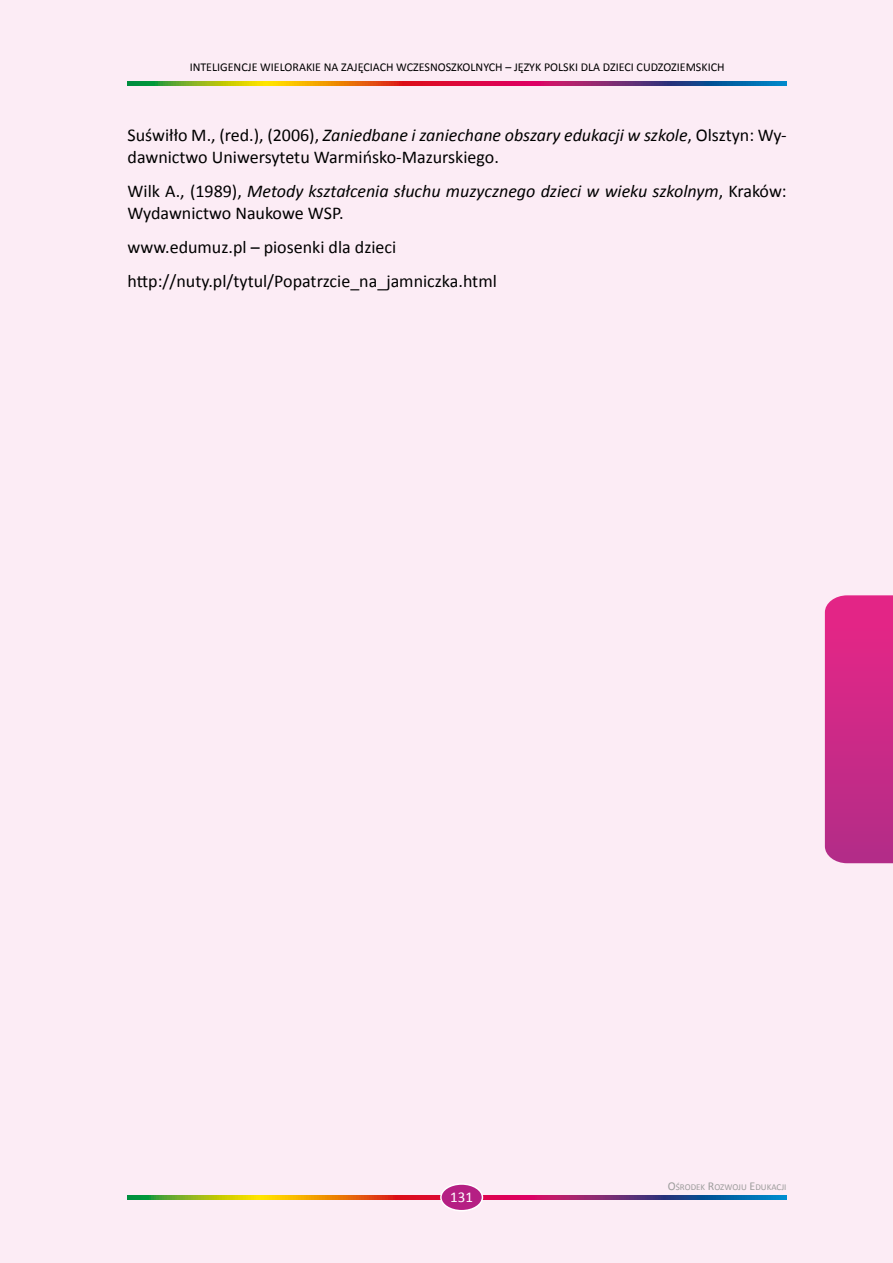
<style>
.page{position:relative;width:893px;height:1263px;background:#fcecf5}
.page>*{position:absolute;margin:0;border:0;box-sizing:border-box;transform-origin:0 0}
.Bibliografia{font:18px/21.6px "Calibri";color:#000}
.Bibliografia-2{font:italic 18px/21.6px "Calibri";color:#000}
.t1{font:15px "Calibri";color:#fff}
.t2{font:12px "Calibri";color:#000}
.t3{font:9px "Calibri";color:#9d9d9c}
.s1{font-style:italic}
.s2{font-style:normal}
.s3{font-size:12px}
</style>
<div class="page">
<svg style="left:128px;top:1195px;width:659px;height:4px;background:#91614a"></svg>
<div style="left:440px;top:1183px;width:43px;height:28px;background:#b51f83;border:2px solid #fff;border-radius:50%"></div>
<svg style="left:128px;top:81px;width:659px;height:4px;background:#965b48"></svg>
<svg style="left:825px;top:595px;width:68px;height:268px;background:#cd2b88"></svg>
<p class="t2" style="left:190px;top:59px;width:536px">INTELIGENCJE WIELORAKIE NA ZAJĘCIACH WCZESNOSZKOLNYCH – JĘZYK POLSKI DLA DZIECI CUDZOZIEMSKICH</p>
<p class="Bibliografia" style="left:128px;top:124px;width:661px">Suświłło M., (red.), (2006), <span class="s1">Zaniedbane i zaniechane obszary edukacji w szkole</span>, Olsztyn: Wy&shy;dawnictwo Uniwersytetu Warmińsko-Mazurskiego.</p>
<p class="Bibliografia-2" style="left:128px;top:180px;width:661px"><span class="s2">Wilk A., (1989),</span> Metody kształcenia słuchu muzycznego dzieci w wieku szkolnym<span class="s2">, Kraków:<br>Wydawnictwo Naukowe WSP.</span></p>
<p class="Bibliografia" style="left:128px;top:236px;width:270px">www.edumuz.pl – piosenki dla dzieci</p>
<p class="Bibliografia" style="left:128px;top:271px;width:371px">http://nuty.pl/tytul/Popatrzcie_na_jamniczka.html</p>
<p class="t1" style="left:450px;top:1188px;width:24px">131</p>
<p class="t3" style="left:668px;top:1181px;width:120px"><span class="s3">O</span>ŚRODEK <span class="s3">R</span>OZWOJU <span class="s3">E</span>DUKACJI</p>
</div>
